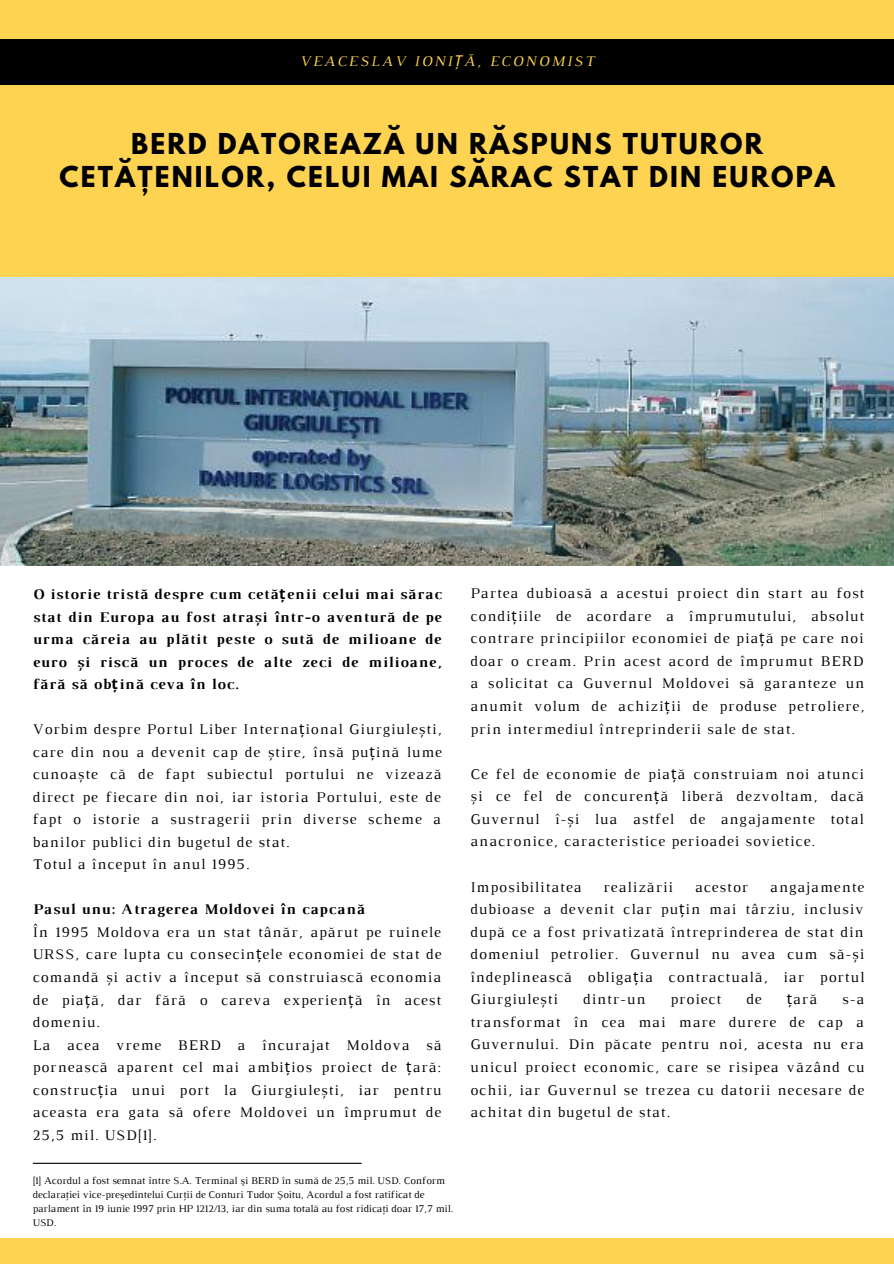
<style>
.page{position:relative;width:894px;height:1264px;background:#fff}
.page>*{position:absolute;margin:0;border:0;box-sizing:border-box;transform-origin:0 0}
.t1{font:700 25.5px/33.8px "League Spartan";letter-spacing:.085em;color:#000;text-align:center}
.t2{font:15px/22.5px "Luthier";letter-spacing:.07em;color:#000;text-align:justify}
.t3{font:700 15px/22.5px "Luthier";letter-spacing:.07em;color:#000;text-align:justify}
.t4{font:italic 15px "Luthier";letter-spacing:.14em;color:#fed352}
.t5{font:10.5px/14px "Luthier";color:#000}
.s1{font-family:"Noto Sans"}
</style>
<div class="page">
<img style="left:0;top:276px;width:893px;height:290px">
<div style="left:0;top:0;width:893px;height:276px;background:#fed352"></div>
<div style="left:0;top:39px;width:893px;height:45px;background:#000"></div>
<div style="left:0;top:1237px;width:893px;height:26px;background:#fed352"></div>
<hr style="left:33px;top:1162px;width:328px;height:1px;background:#000">
<p class="t4" style="left:300px;top:56px;width:296px">VEACESLAV IONI<span class="s1">Ț</span>Ă, ECONOMIST</p>
<p class="t1" style="left:60px;top:130px;width:776px">BERD DATOREAZĂ UN RĂSPUNS TUTUROR<br>CETĂȚENILOR, CELUI MAI SĂRAC STAT DIN EUROPA</p>
<p class="t3" style="left:33px;top:584px;width:410px">O istorie tristă despre cum cetă<span class="s1">ț</span>enii celui mai sărac stat din Europa au fost atrași într-o aventură de pe urma căreia au plătit peste o sută de milioane de euro și riscă un proces de alte zeci de milioane, fără să ob<span class="s1">ț</span>ină ceva în loc.</p>
<p class="t2" style="left:33px;top:719px;width:410px">Vorbim despre Portul Liber Interna<span class="s1">ț</span>ional Giurgiulești, care din nou a devenit cap de știre, însă pu<span class="s1">ț</span>ină lume cunoaște că de fapt subiectul portului ne vizează direct pe fiecare din noi, iar istoria Portului, este de fapt o istorie a sustragerii prin diverse scheme a banilor publici din bugetul de stat.</p>
<p class="t2" style="left:33px;top:854px;width:218px">Totul a început în anul 1995.</p>
<p class="t3" style="left:33px;top:899px;width:333px">Pasul unu: Atragerea Moldovei în capcană</p>
<p class="t2" style="left:33px;top:921px;width:410px">În 1995 Moldova era un stat tânăr, apărut pe ruinele URSS, care lupta cu consecin<span class="s1">ț</span>ele economiei de stat de comandă și activ a început să construiască economia de pia<span class="s1">ț</span>ă, dar fără o careva experien<span class="s1">ț</span>ă în acest domeniu.</p>
<p class="t2" style="left:33px;top:1034px;width:410px">La acea vreme BERD a încurajat Moldova să pornească aparent cel mai ambi<span class="s1">ț</span>ios proiect de <span class="s1">ț</span>ară: construc<span class="s1">ț</span>ia unui port la Giurgiulești, iar pentru aceasta era gata să ofere Moldovei un împrumut de 25,5 mil. USD[1].</p>
<p class="t5" style="left:33px;top:1174px;width:421px">[1] Acordul a fost semnat între S.A. Terminal şi BERD în sumă de 25,5 mil. USD. Conform declaraţiei vice-preşedintelui Curţii de Conturi Tudor Şoitu, Acordul a fost ratificat de parlament în 19 iunie 1997 prin HP 1212/13, iar din suma totală au fost ridicaţi doar 17,7 mil.<br>USD.</p>
<p class="t2" style="left:470px;top:583px;width:395px">Partea dubioasă a acestui proiect din start au fost condi<span class="s1">ț</span>iile de acordare a împrumutului, absolut contrare principiilor economiei de pia<span class="s1">ț</span>ă pe care noi doar o cream. Prin acest acord de împrumut BERD a solicitat ca Guvernul Moldovei să garanteze un anumit volum de achizi<span class="s1">ț</span>ii de produse petroliere, prin intermediul întreprinderii sale de stat.</p>
<p class="t2" style="left:470px;top:763px;width:395px">Ce fel de economie de pia<span class="s1">ț</span>ă construiam noi atunci și ce fel de concuren<span class="s1">ț</span>ă liberă dezvoltam, dacă Guvernul î-și lua astfel de angajamente total anacronice, caracteristice perioadei sovietice.</p>
<p class="t2" style="left:470px;top:876px;width:113px">Imposibilitatea</p>
<p class="t2" style="left:603px;top:876px;width:71px">realizării</p>
<p class="t2" style="left:694px;top:876px;width:55px">acestor</p>
<p class="t2" style="left:470px;top:876px;width:395px;text-indent:300px">angajamente dubioase a devenit clar pu<span class="s1">ț</span>in mai târziu, inclusiv după ce a fost privatizată întreprinderea de stat din domeniul petrolier. Guvernul nu avea cum să-și îndeplinească obliga<span class="s1">ț</span>ia contractuală, iar portul Giurgiulești</p>
<p class="t2" style="left:583px;top:989px;width:64px">dintr-un</p>
<p class="t2" style="left:670px;top:989px;width:52px">proiect</p>
<p class="t2" style="left:746px;top:989px;width:17px">de</p>
<p class="t2" style="left:786px;top:989px;width:32px"><span class="s1">ț</span>ară</p>
<p class="t2" style="left:470px;top:989px;width:395px;text-indent:371px">s-a transformat în cea mai mare durere de cap a Guvernului. Din păcate pentru noi, acesta nu era unicul proiect economic, care se risipea văzând cu ochii, iar Guvernul se trezea cu datorii necesare de achitat din bugetul de stat.</p>
</div>
